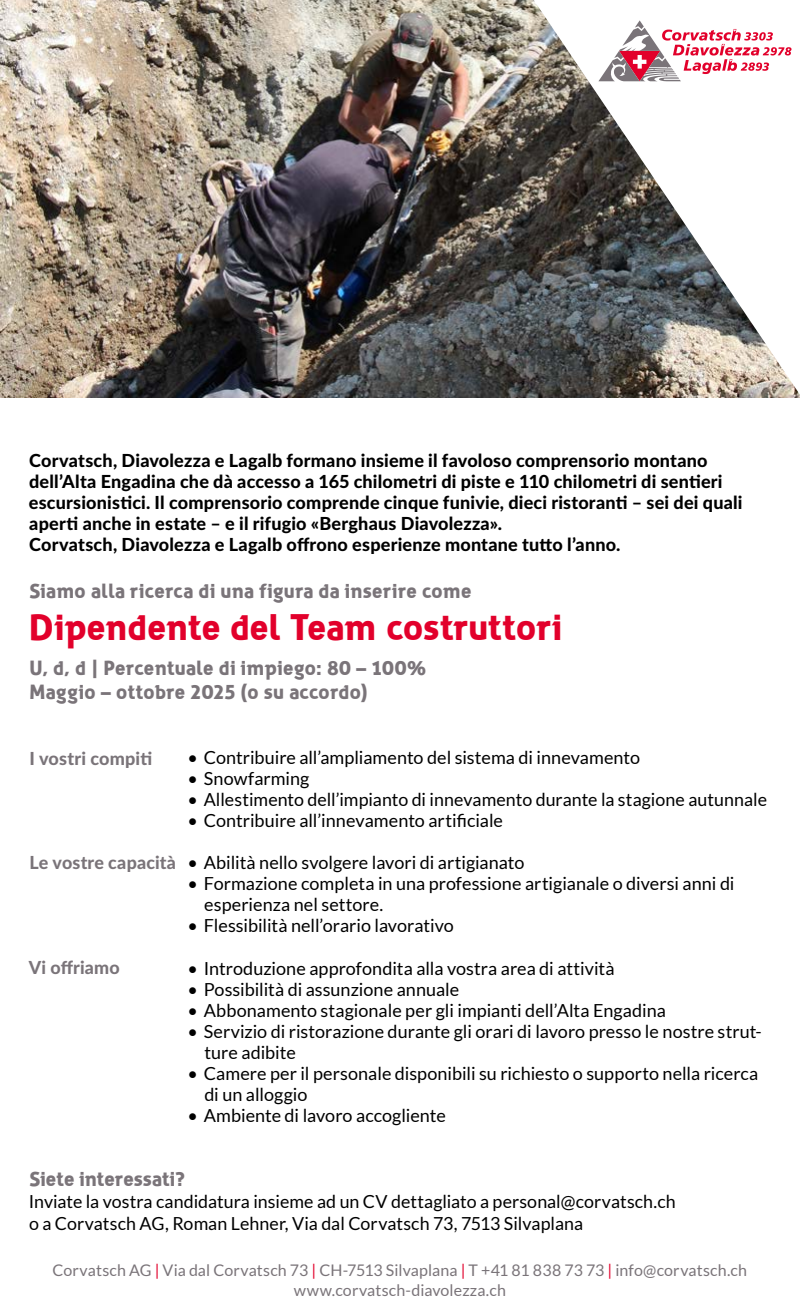
<style>
.page{position:relative;width:800px;height:1316px;background:#fff}
.page>*{position:absolute;margin:0;border:0;box-sizing:border-box;transform-origin:0 0}
.t1{font:700 36px "zwodrei";letter-spacing:.005em;color:#e2002b}
.t2{font:700 20px/24px "zwodrei";letter-spacing:.01em;color:#7a7479}
.t3{font:18px/21px "Lato";color:#000}
.t4{font:800 18px/21px "Lato";letter-spacing:.01em;color:#000}
.t5{font:800 18px "Lato";letter-spacing:.01em;color:#7a7479}
.t6{font:16px/20px "Lato";letter-spacing:.005em;color:#7a7479;text-align:center}
.s1{color:#e2002b}
</style>
<div class="page">
<img style="left:0;top:0;width:799px;height:397px">
<svg style="left:533px;top:0;width:266px;height:394px"></svg>
<svg style="left:598px;top:20px;width:193px;height:61px"></svg>
<p class="t4" style="left:29px;top:449px;width:715px">Corvatsch, Diavolezza e Lagalb formano insieme il favoloso comprensorio montano dell’Alta Engadina che dà accesso a 165 chilometri di piste e 110 chilometri di sentieri escursionistici. Il comprensorio comprende cinque funivie, dieci ristoranti – sei dei quali aperti anche in estate – e il rifugio «Berghaus Diavolezza».<br>Corvatsch, Diavolezza e Lagalb offrono esperienze montane tutto l’anno.</p>
<p class="t2" style="left:29px;top:578px;width:443px">Siamo alla ricerca di una figura da inserire come</p>
<h1 class="t1" style="left:29px;top:605px;width:535px">Dipendente del Team costruttori</h1>
<p class="t2" style="left:29px;top:656px;width:398px">U, d, d | Percentuale di impiego: 80 – 100%<br>Maggio – ottobre 2025 (o su accordo)</p>
<p class="t5" style="left:29px;top:744px;width:124px">I vostri compiti</p>
<p class="t3" style="left:187px;top:747px;width:454px">• Contribuire all’ampliamento del sistema di innevamento</p>
<p class="t3" style="left:187px;top:768px;width:123px">• Snowfarming</p>
<p class="t3" style="left:187px;top:789px;width:581px">• Allestimento dell’impianto di innevamento durante la stagione autunnale</p>
<p class="t3" style="left:187px;top:810px;width:317px">• Contribuire all’innevamento artificiale</p>
<p class="t3" style="left:187px;top:852px;width:338px">• Abilità nello svolgere lavori di artigianato</p>
<p class="t3" style="left:204px;top:873px;width:531px;text-indent:-17px">• Formazione completa in una professione artigianale o diversi anni di esperienza nel settore.</p>
<p class="t3" style="left:187px;top:915px;width:268px">• Flessibilità nell’orario lavorativo</p>
<p class="t3" style="left:187px;top:957px;width:428px">• Introduzione approfondita alla vostra area di attività</p>
<p class="t3" style="left:187px;top:978px;width:273px">• Possibilità di assunzione annuale</p>
<p class="t3" style="left:187px;top:999px;width:480px">• Abbonamento stagionale per gli impianti dell’Alta Engadina</p>
<p class="t3" style="left:204px;top:1020px;width:558px;text-indent:-17px">• Servizio di ristorazione durante gli orari di lavoro presso le nostre strut&shy;ture adibite</p>
<p class="t3" style="left:204px;top:1062px;width:555px;text-indent:-17px">• Camere per il personale disponibili su richiesto o supporto nella ricerca di un alloggio</p>
<p class="t3" style="left:187px;top:1104px;width:260px">• Ambiente di lavoro accogliente</p>
<p class="t5" style="left:29px;top:849px;width:148px">Le vostre capacità</p>
<p class="t5" style="left:29px;top:954px;width:93px">Vi offriamo</p>
<p class="t2" style="left:29px;top:1166px;width:157px">Siete interessati?</p>
<p class="t3" style="left:29px;top:1189px;width:648px;line-height:22px">Inviate la vostra candidatura insieme ad un CV dettagliato a personal@corvatsch.ch o a Corvatsch AG, Roman Lehner, Via dal Corvatsch 73, 7513 Silvaplana</p>
<p class="t6" style="left:52px;top:1259px;width:696px">Corvatsch AG <span class="s1">|</span> Via dal Corvatsch 73 <span class="s1">|</span> CH-7513 Silvaplana <span class="s1">|</span> T +41 81 838 73 73 <span class="s1">|</span> info@corvatsch.ch www.corvatsch-diavolezza.ch</p>
</div>
